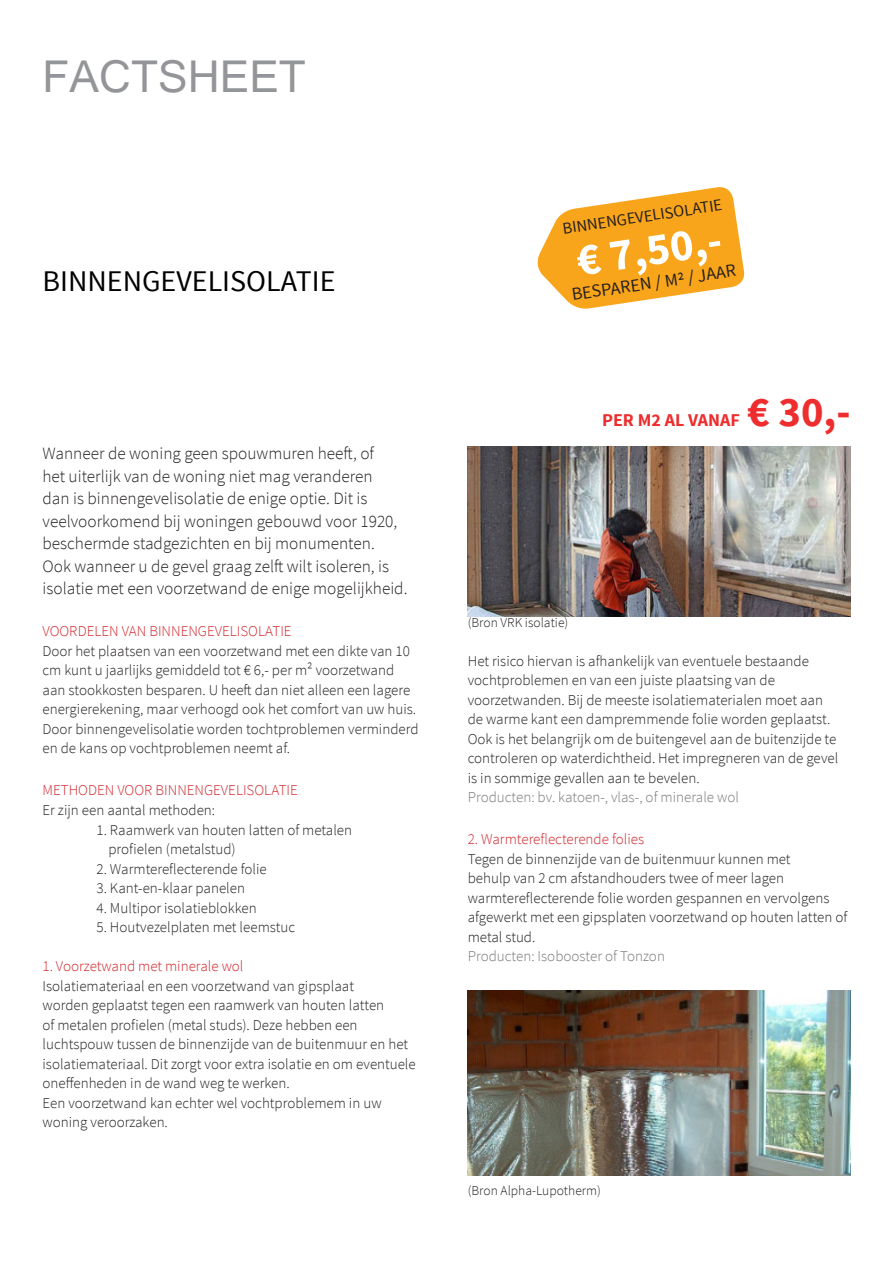
<style>
.page{position:relative;width:893px;height:1263px;background:#fff}
.page>*{position:absolute;margin:0;border:0;box-sizing:border-box;transform-origin:0 0}
.t1{font:48px "Shruti";color:#939598}
.t2{font:700 45px "Source Sans Pro";color:#fff}
.t3{font:700 42.6px "Source Sans Pro";color:#ee2d2e}
.t4{font:30px "Source Sans Pro";color:#000}
.t5{font:18px "Source Sans Pro";color:#231f20}
.t6{font:700 18px "Source Sans Pro";color:#ee2d2e}
.t7{font:300 17.25px/22.5px "Source Sans Pro";color:#231f20}
.t8{font:16.5px "Source Sans Pro";color:#231f20}
.t9{font:300 15px/19.5px "Source Sans Pro";color:#231f20}
.t10{font:300 15px "Source Sans Pro";color:#d1242a}
.t11{font:300 15px "Source Sans Pro";color:#787878}
.t12{font:300 13.5px "Source Sans Pro";color:#231f20}
</style>
<div class="page">
<img style="left:468px;top:990px;width:382px;height:185px">
<img style="left:468px;top:446px;width:382px;height:171px">
<svg style="left:537px;top:187px;width:206px;height:121px"></svg>
<p class="t1" style="left:43px;top:47px;width:265px">FACTSHEET</p>
<p class="t4" style="left:43px;top:263px;width:295px">BINNENGEVELISOLATIE</p>
<p class="t7" style="left:43px;top:443px;width:356px">Wanneer de woning geen spouwmuren heeft, of het uiterlijk van de woning niet mag veranderen dan is binnengevelisolatie de enige optie. Dit is veelvoorkomend bij woningen gebouwd voor 1920, beschermde stadgezichten en bij monumenten.</p>
<p class="t7" style="left:43px;top:555px;width:366px">Ook wanneer u de gevel graag zelft wilt isoleren, is isolatie met een voorzetwand de enige mogelijkheid.</p>
<p class="t10" style="left:43px;top:622px;width:251px">VOORDELEN VAN BINNENGEVELISOLATIE</p>
<p class="t9" style="left:43px;top:641px;width:377px">Door het plaatsen van een voorzetwand met een dikte van 10 cm kunt u jaarlijks gemiddeld tot € 6,- per m² voorzetwand aan stookkosten besparen. U heeft dan niet alleen een lagere energierekening, maar verhoogd ook het comfort van uw huis.<br>Door binnengevelisolatie worden tochtproblemen verminderd en de kans op vochtproblemen neemt af.</p>
<p class="t10" style="left:43px;top:781px;width:257px">METHODEN VOOR BINNENGEVELISOLATIE</p>
<p class="t9" style="left:43px;top:800px;width:174px">Er zijn een aantal methoden:</p>
<p class="t9" style="left:97px;top:820px;width:257px">1. Raamwerk van houten latten of metalen</p>
<p class="t9" style="left:108px;top:839px;width:129px">profielen (metalstud)</p>
<p class="t9" style="left:97px;top:859px;width:172px">2. Warmtereflecterende folie</p>
<p class="t9" style="left:97px;top:878px;width:150px">3. Kant-en-klaar panelen</p>
<p class="t9" style="left:97px;top:898px;width:162px">4. Multipor isolatieblokken</p>
<p class="t9" style="left:97px;top:917px;width:200px">5. Houtvezelplaten met leemstuc</p>
<p class="t10" style="left:43px;top:957px;width:202px">1. Voorzetwand met minerale wol</p>
<p class="t9" style="left:43px;top:976px;width:313px">Isolatiemateriaal en een voorzetwand van gipsplaat</p>
<p class="t9" style="left:43px;top:995px;width:375px">worden geplaatst tegen een raamwerk van houten latten<br>of metalen profielen (metal studs). Deze hebben een luchtspouw tussen de binnenzijde van de buitenmuur en het isolatiemateriaal. Dit zorgt voor extra isolatie en om eventuele oneffenheden in de wand weg te werken.</p>
<p class="t9" style="left:43px;top:1093px;width:341px">Een voorzetwand kan echter wel vochtproblemem in uw woning veroorzaken.</p>
<p class="t8" style="left:561px;top:218px;width:163px;rotate:-8deg">BINNENGEVELISOLATIE</p>
<p class="t2" style="left:572px;top:233px;width:148px;rotate:-9deg">€ 7,50,-</p>
<p class="t5" style="left:570px;top:283px;width:168px;rotate:-8deg">BESPAREN / M2 / JAAR</p>
<p class="t6" style="left:602px;top:408px;width:139px">PER M2 AL VANAF</p>
<p class="t3" style="left:747px;top:384px;width:105px">€ 30,-</p>
<p class="t12" style="left:468px;top:614px;width:102px">(Bron VRK isolatie)</p>
<p class="t9" style="left:468px;top:651px;width:372px">Het risico hiervan is afhankelijk van eventuele bestaande vochtproblemen en van een juiste plaatsing van de voorzetwanden. Bij de meeste isolatiematerialen moet aan de warme kant een dampremmende folie worden geplaatst.<br>Ook is het belangrijk om de buitengevel aan de buitenzijde te controleren op waterdichtheid. Het impregneren van de gevel is in sommige gevallen aan te bevelen.</p>
<p class="t11" style="left:468px;top:788px;width:273px">Producten: bv. katoen-, vlas-, of minerale wol</p>
<p class="t10" style="left:468px;top:830px;width:178px">2. Warmtereflecterende folies</p>
<p class="t9" style="left:468px;top:849px;width:381px">Tegen de binnenzijde van de buitenmuur kunnen met<br>behulp van 2 cm afstandhouders twee of meer lagen warmtereflecterende folie worden gespannen en vervolgens afgewerkt met een gipsplaten voorzetwand op houten latten of metal stud.</p>
<p class="t11" style="left:468px;top:947px;width:199px">Producten: Isobooster of Tonzon</p>
<p class="t12" style="left:468px;top:1182px;width:135px">(Bron Alpha-Lupotherm)</p>
</div>
